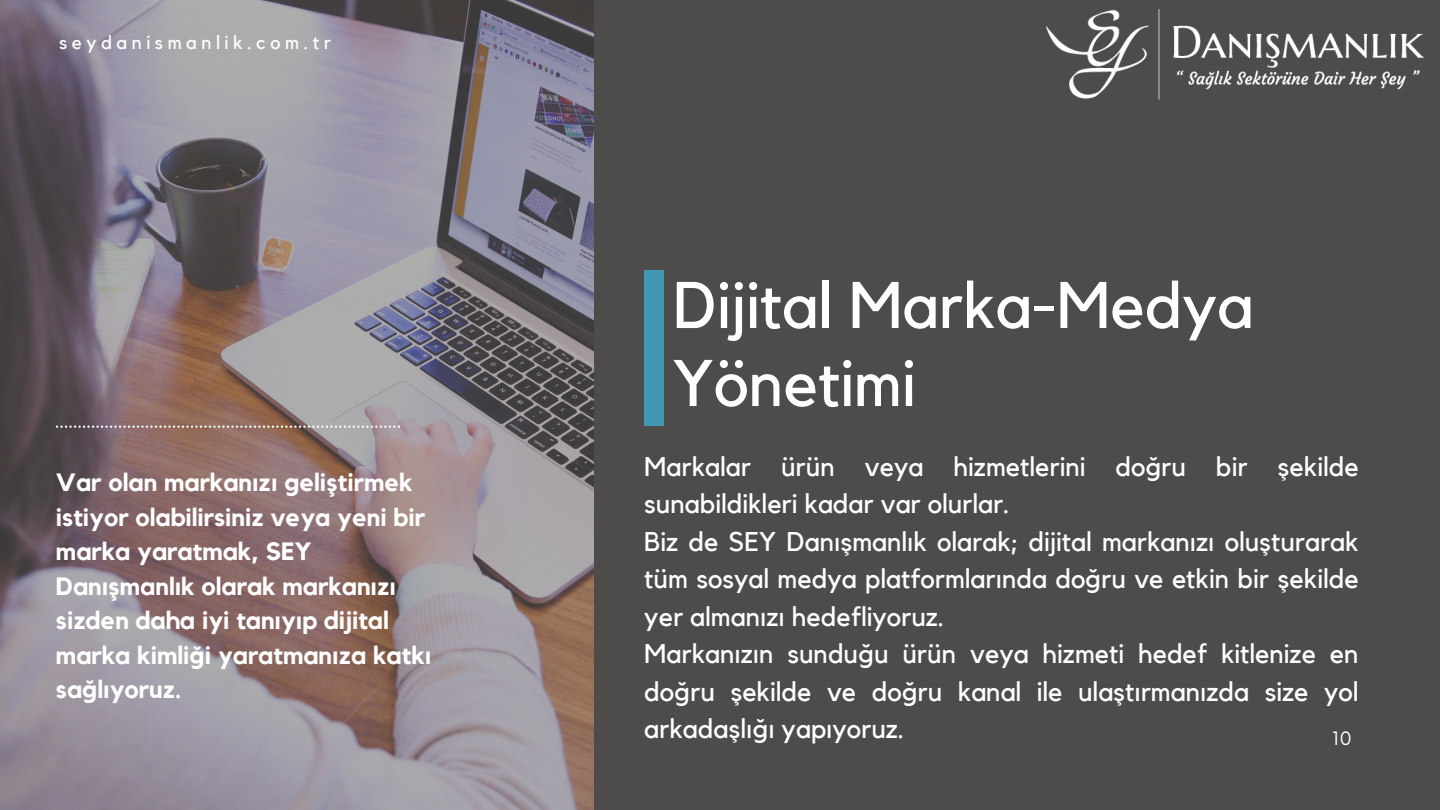
<style>
.page{position:relative;width:1440px;height:810px;background:#fff}
.page>*{position:absolute;margin:0;border:0;box-sizing:border-box;transform-origin:0 0}
.t1{font:65.1px/78px "Kollektif";color:#fff}
.t2{font:27px/37.5px "Kollektif";color:#fff}
.t3{font:700 25px/34.5px "Kollektif";color:#fff}
.t4{font:19px "Kollektif";letter-spacing:.24em;color:#fff}
.t5{font:18px "Now";color:#fff}
</style>
<div class="page">
<img style="left:0;top:1px;width:594px;height:808px">
<div style="left:594px;top:0;width:846px;height:810px;background:#4d4c4b"></div>
<svg style="left:56px;top:426px;width:344px;height:2px"></svg>
<div style="left:644px;top:270px;width:20px;height:156px;background:#4297b3"></div>
<img style="left:1046px;top:9px;width:378px;height:90px">
<p class="t4" style="left:59px;top:33px;width:274px">seydanismanlik.com.tr</p>
<p class="t3" style="left:56px;top:466px;width:377px">Var olan markanızı geliştirmek istiyor olabilirsiniz veya yeni bir marka yaratmak, SEY<br>Danışmanlık olarak markanızı sizden daha iyi tanıyıp dijital marka kimliği yaratmanıza katkı sağlıyoruz.</p>
<h1 class="t1" style="left:673px;top:269px;width:582px">Dijital Marka-Medya<br>Yönetimi</h1>
<p class="t2" style="left:644px;top:449px;width:716px">Markalar ürün veya hizmetlerini doğru bir şekilde sunabildikleri kadar var olurlar.<br>Biz de SEY Danışmanlık olarak; dijital markanızı oluşturarak tüm sosyal medya platformlarında doğru ve etkin bir şekilde yer almanızı hedefliyoruz.<br>Markanızın sunduğu ürün veya hizmeti hedef kitlenize en doğru şekilde ve doğru kanal ile ulaştırmanızda size yol arkadaşlığı yapıyoruz.</p>
<p class="t5" style="left:1333px;top:729px;width:21px">10</p>
</div>
